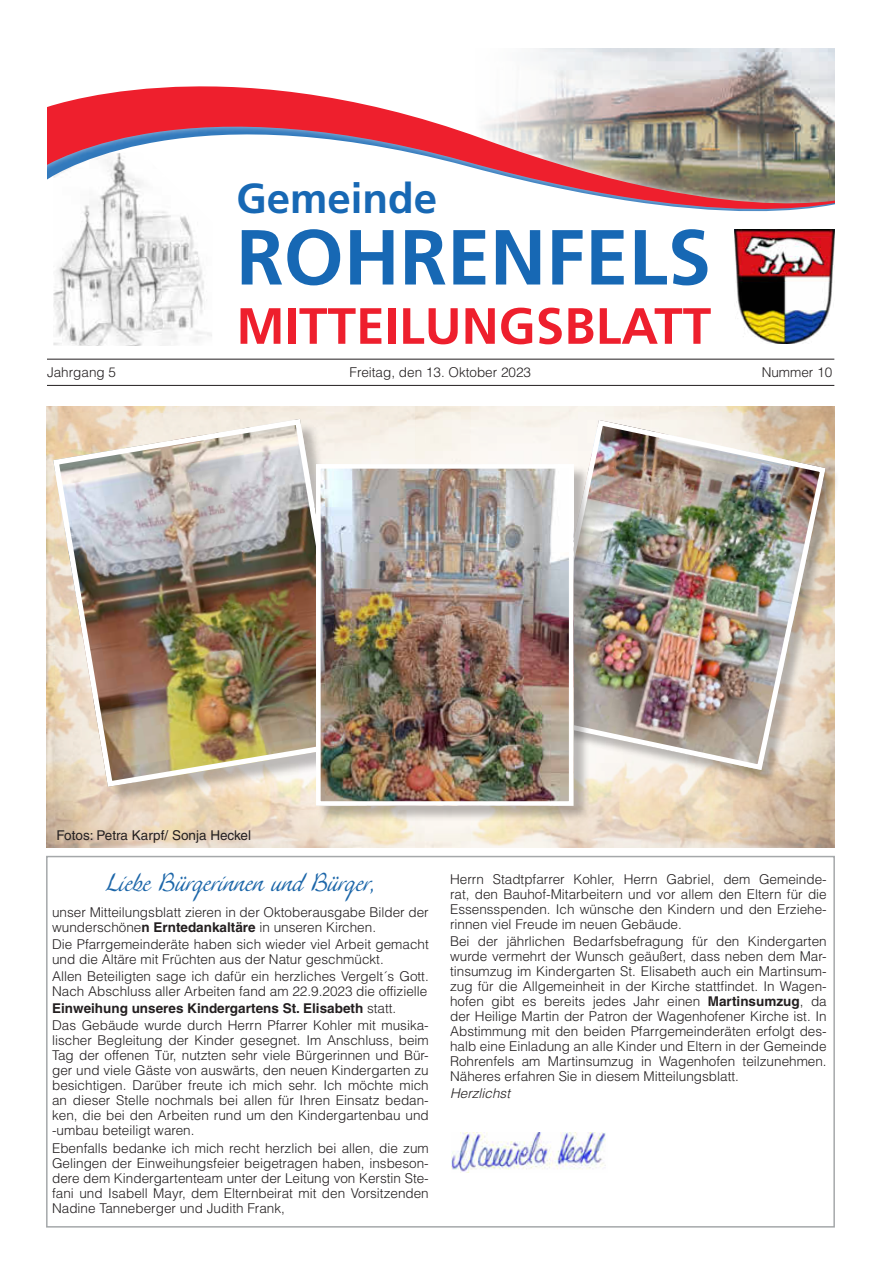
<style>
.page{position:relative;width:881px;height:1263px;background:#fff}
.page>*{position:absolute;margin:0;border:0;box-sizing:border-box;transform-origin:0 0}
.t1{font:700 77.85px "Frutiger LT";color:#1768b4}
.t2{font:700 51px "Frutiger LT";letter-spacing:.005em;color:#ee1f2d}
.t3{font:700 42px "Frutiger LT";color:#1768b4}
.t4{font:27px "Linotype Agogo";color:#1c66a9;scale:.9 1}
.t5{font:300 13.5px/15px "Helvetica LT";color:#231f20}
.t6{font:13.5px "Helvetica LT";color:#231f20}
.t7{font:italic 300 13.5px "Helvetica LT";color:#231f20}
.s1{font-weight:700}
</style>
<div class="page">
<img style="left:53px;top:244px;width:159px;height:102px">
<img style="left:734px;top:244px;width:100px;height:100px">
<svg style="left:47px;top:49px;width:787px;height:195px"></svg>
<hr style="left:47px;top:359px;width:787px;height:1px;background:#231f20">
<hr style="left:47px;top:385px;width:787px;height:1px;background:#231f20">
<div style="left:46px;top:856px;width:788px;height:371px;border:2px solid #a5a8aa"></div>
<img style="left:451px;top:1132px;width:155px;height:40px">
<img style="left:471px;top:406px;width:362px;height:441px">
<img style="left:47px;top:406px;width:367px;height:442px">
<div style="left:56px;top:422px;width:316px;height:382px;background:#231f20;opacity:.29"></div>
<img style="left:50px;top:416px;width:307px;height:374px">
<div style="left:537px;top:422px;width:303px;height:363px;background:#231f20;opacity:.3"></div>
<img style="left:531px;top:417px;width:297px;height:356px">
<div style="left:317px;top:466px;width:272px;height:356px;background:#231f20;opacity:.3"></div>
<img style="left:322px;top:470px;width:245px;height:330px">
<div style="left:316px;top:464px;width:257px;height:342px;border:5px solid #fff"></div>
<h3 class="t3" style="left:236px;top:173px;width:202px">GEMEINDE</h3>
<h1 class="t1" style="left:236px;top:212px;width:476px">ROHRENFELS</h1>
<h2 class="t2" style="left:236px;top:296px;width:476px">MITTEILUNGSBLATT</h2>
<p class="t5" style="left:47px;top:364px;width:71px">Jahrgang 5</p>
<p class="t5" style="left:349px;top:364px;width:183px">Freitag, den 13. Oktober 2023</p>
<p class="t5" style="left:761px;top:364px;width:72px">Nummer 10</p>
<p class="t6" style="left:56px;top:827px;width:196px">Fotos: Petra Karpf/ Sonja Heckel</p>
<h3 class="t4" style="left:106px;top:868px;width:299px">Liebe Bürgerinnen und Bürger,</h3>
<p class="t5" style="left:52px;top:904px;width:378px">unser Mitteilungsblatt zieren in der Oktoberausgabe Bilder der wunderschöne<span class="s1">n Erntedankaltäre</span> in unseren Kirchen.</p>
<p class="t5" style="left:52px;top:936px;width:378px">Die Pfarrgemeinderäte haben sich wieder viel Arbeit gemacht und die Altäre mit Früchten aus der Natur geschmückt.</p>
<p class="t5" style="left:52px;top:969px;width:378px">Allen Beteiligten sage ich dafür ein herzliches Vergelt´s Gott.<br>Nach Abschluss aller Arbeiten fand am 22.9.2023 die offizielle</p>
<p class="t5" style="left:52px;top:1000px;width:378px;line-height:17.1px"><span class="s1">Einweihung unseres Kindergartens St. Elisabeth</span> statt.<br>Das Gebäude wurde durch Herrn Pfarrer Kohler mit musika-</p>
<p class="t5" style="left:52px;top:1033px;width:378px;text-align:justify">lischer Begleitung der Kinder gesegnet. Im Anschluss, beim Tag der offenen Tür, nutzten sehr viele Bürgerinnen und Bür&shy;ger und viele Gäste von auswärts, den neuen Kindergarten zu besichtigen. Darüber freute ich mich sehr. Ich möchte mich an dieser Stelle nochmals bei allen für Ihren Einsatz bedan&shy;ken, die bei den Arbeiten rund um den Kindergartenbau und -umbau beteiligt waren.</p>
<p class="t5" style="left:52px;top:1140px;width:378px;text-align:justify">Ebenfalls bedanke ich mich recht herzlich bei allen, die zum Gelingen der Einweihungsfeier beigetragen haben, insbeson&shy;dere dem Kindergartenteam unter der Leitung von Kerstin Ste&shy;fani und Isabell Mayr, dem Elternbeirat mit den Vorsitzenden Nadine Tanneberger und Judith Frank,</p>
<p class="t5" style="left:450px;top:871px;width:378px;text-align:justify">Herrn Stadtpfarrer Kohler, Herrn Gabriel, dem Gemeinde&shy;rat, den Bauhof-Mitarbeitern und vor allem den Eltern für die Essensspenden. Ich wünsche den Kindern und den Erziehe&shy;rinnen viel Freude im neuen Gebäude.</p>
<p class="t5" style="left:450px;top:933px;width:378px;text-align:justify">Bei der jährlichen Bedarfsbefragung für den Kindergarten wurde vermehrt der Wunsch geäußert, dass neben dem Mar&shy;tinsumzug im Kindergarten St. Elisabeth auch ein Martinsum&shy;zug für die Allgemeinheit in der Kirche stattfindet. In Wagen&shy;hofen gibt es bereits jedes Jahr einen <span class="s1">Martinsumzug</span>, da der Heilige Martin der Patron der Wagenhofener Kirche ist. In Abstimmung mit den beiden Pfarrgemeinderäten erfolgt des&shy;halb eine Einladung an alle Kinder und Eltern in der Gemeinde Rohrenfels am Martinsumzug in Wagenhofen teilzunehmen.<br>Näheres erfahren Sie in diesem Mitteilungsblatt.</p>
<p class="t7" style="left:450px;top:1085px;width:62px">Herzlichst</p>
</div>
